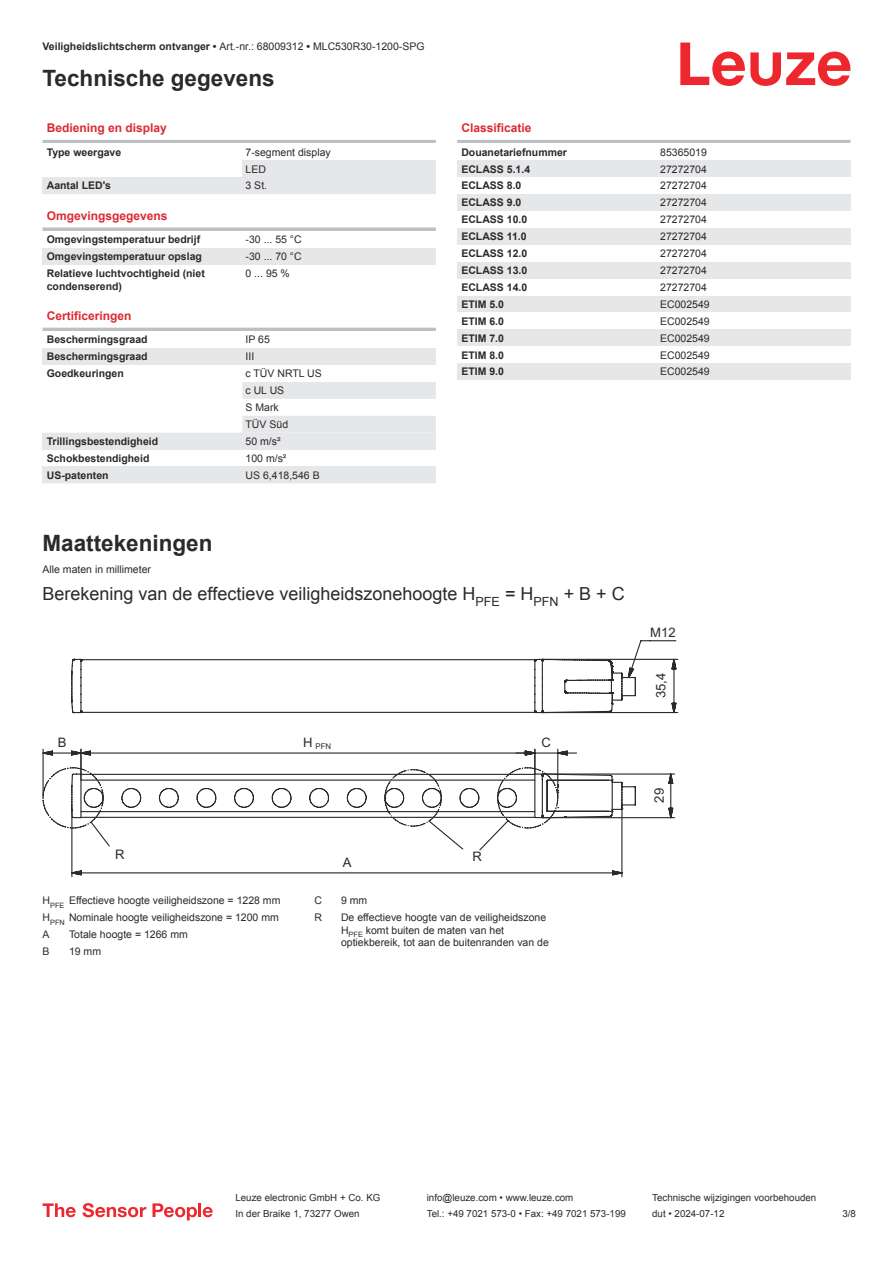
<style>
.page{position:relative;width:893px;height:1263px;background:#fff}
.page>*{position:absolute;margin:0;border:0;box-sizing:border-box;transform-origin:0 0}
.t1{font:700 22.5px "Arial";color:#2b292a}
.t2{font:18px "Arial";color:#2b292a}
.t3{font:13.05px "Arial";letter-spacing:.005em;color:#2b292a}
.t4{font:700 12px "Arial";color:#db2a30}
.t5{font:10.5px/17px "Arial";color:#2b292a}
.t6{font:700 10.5px/12.6px "Arial";color:#2b292a}
.t7{font:9.75px "Arial";color:#2b292a}
.t8{font:7.8px "Arial";color:#2b292a}
.s1{font-weight:700}
</style>
<div class="page">
<svg style="left:680px;top:43px;width:170px;height:43px"></svg>
<hr style="left:43px;top:140px;width:393px;height:3px;background:#bdbfc1">
<div style="left:242px;top:160px;width:194px;height:17px;background:#e6e7e9"></div>
<div style="left:43px;top:177px;width:199px;height:17px;background:#e6e7e9"></div>
<div style="left:242px;top:177px;width:194px;height:17px;background:#e6e7e9"></div>
<svg style="left:43px;top:227px;width:393px;height:4px;background:#c4c6c8"></svg>
<div style="left:43px;top:248px;width:199px;height:17px;background:#e6e7e9"></div>
<div style="left:242px;top:248px;width:194px;height:17px;background:#e6e7e9"></div>
<hr style="left:43px;top:328px;width:393px;height:3px;background:#bdbfc1">
<div style="left:43px;top:348px;width:199px;height:17px;background:#e6e7e9"></div>
<div style="left:242px;top:348px;width:194px;height:17px;background:#e6e7e9"></div>
<svg style="left:242px;top:382px;width:194px;height:51px"></svg>
<div style="left:43px;top:433px;width:199px;height:17px;background:#e6e7e9"></div>
<div style="left:242px;top:433px;width:194px;height:17px;background:#e6e7e9"></div>
<div style="left:43px;top:466px;width:199px;height:17px;background:#e6e7e9"></div>
<div style="left:242px;top:466px;width:194px;height:17px;background:#e6e7e9"></div>
<hr style="left:457px;top:140px;width:393px;height:3px;background:#bdbfc1">
<div style="left:457px;top:160px;width:200px;height:17px;background:#e6e7e9"></div>
<div style="left:657px;top:160px;width:193px;height:17px;background:#e6e7e9"></div>
<div style="left:457px;top:194px;width:200px;height:17px;background:#e6e7e9"></div>
<div style="left:657px;top:194px;width:193px;height:17px;background:#e6e7e9"></div>
<div style="left:457px;top:228px;width:200px;height:17px;background:#e6e7e9"></div>
<div style="left:657px;top:228px;width:193px;height:17px;background:#e6e7e9"></div>
<div style="left:457px;top:262px;width:200px;height:17px;background:#e6e7e9"></div>
<div style="left:657px;top:262px;width:193px;height:17px;background:#e6e7e9"></div>
<div style="left:457px;top:296px;width:200px;height:16px;background:#e6e7e9"></div>
<div style="left:657px;top:296px;width:193px;height:16px;background:#e6e7e9"></div>
<div style="left:457px;top:329px;width:200px;height:17px;background:#e6e7e9"></div>
<div style="left:657px;top:329px;width:193px;height:17px;background:#e6e7e9"></div>
<div style="left:457px;top:363px;width:200px;height:17px;background:#e6e7e9"></div>
<div style="left:657px;top:363px;width:193px;height:17px;background:#e6e7e9"></div>
<svg style="left:43px;top:1203px;width:33px;height:14px"></svg>
<svg style="left:83px;top:1203px;width:63px;height:14px"></svg>
<svg style="left:153px;top:1203px;width:44px;height:17px"></svg>
<hr style="left:198px;top:1203px;width:3px;height:14px;background:#ed272d">
<svg style="left:203px;top:1207px;width:10px;height:10px"></svg>
<svg style="left:71px;top:658px;width:463px;height:9px"></svg>
<svg style="left:71px;top:667px;width:463px;height:47px"></svg>
<svg style="left:534px;top:640px;width:144px;height:74px"></svg>
<svg style="left:43px;top:748px;width:632px;height:129px"></svg>
<p class="t5" style="left:43px;top:39px;width:384px"><span class="s1">Veiligheidslichtscherm ontvanger •</span> Art.-nr.: 68009312 <span class="s1">•</span> MLC530R30-1200-SPG</p>
<h1 class="t1" style="left:43px;top:70px;width:234px">Technische gegevens</h1>
<p class="t4" style="left:47px;top:123px;width:122px">Bediening en display</p>
<p class="t6" style="left:47px;top:147px;width:76px">Type weergave</p>
<p class="t5" style="left:246px;top:144px;width:87px">7-segment display<br>LED</p>
<p class="t6" style="left:47px;top:180px;width:66px">Aantal LED's</p>
<p class="t5" style="left:246px;top:178px;width:23px">3 St.</p>
<p class="t4" style="left:47px;top:211px;width:122px">Omgevingsgegevens</p>
<p class="t6" style="left:47px;top:234px;width:155px">Omgevingstemperatuur bedrijf</p>
<p class="t5" style="left:246px;top:232px;width:58px">-30 ... 55 °C</p>
<p class="t6" style="left:47px;top:251px;width:157px">Omgevingstemperatuur opslag</p>
<p class="t5" style="left:246px;top:249px;width:58px">-30 ... 70 °C</p>
<p class="t6" style="left:47px;top:268px;width:160px">Relatieve luchtvochtigheid (niet condenserend)</p>
<p class="t5" style="left:246px;top:266px;width:46px">0 ... 95 %</p>
<p class="t4" style="left:47px;top:311px;width:86px">Certificeringen</p>
<p class="t6" style="left:47px;top:334px;width:102px">Beschermingsgraad</p>
<p class="t5" style="left:246px;top:332px;width:26px">IP 65</p>
<p class="t6" style="left:47px;top:351px;width:102px">Beschermingsgraad</p>
<p class="t5" style="left:246px;top:349px;width:10px">III</p>
<p class="t6" style="left:47px;top:368px;width:79px">Goedkeuringen</p>
<p class="t5" style="left:246px;top:366px;width:78px">c TÜV NRTL US c UL US<br>S Mark<br>TÜV Süd</p>
<p class="t6" style="left:47px;top:436px;width:113px">Trillingsbestendigheid</p>
<p class="t5" style="left:246px;top:434px;width:37px">50 m/s²</p>
<p class="t6" style="left:47px;top:453px;width:104px">Schokbestendigheid</p>
<p class="t5" style="left:246px;top:451px;width:42px">100 m/s²</p>
<p class="t6" style="left:47px;top:470px;width:63px">US-patenten</p>
<p class="t5" style="left:246px;top:467px;width:76px">US 6,418,546 B</p>
<h1 class="t1" style="left:43px;top:534px;width:172px">Maattekeningen</h1>
<p class="t5" style="left:43px;top:562px;width:110px">Alle maten in millimeter</p>
<p class="t4" style="left:461px;top:123px;width:72px">Classificatie</p>
<p class="t6" style="left:461px;top:147px;width:107px">Douanetariefnummer</p>
<p class="t5" style="left:660px;top:144px;width:48px">85365019</p>
<p class="t6" style="left:461px;top:164px;width:70px">ECLASS 5.1.4</p>
<p class="t5" style="left:660px;top:161px;width:48px">27272704</p>
<p class="t6" style="left:461px;top:180px;width:62px">ECLASS 8.0</p>
<p class="t5" style="left:660px;top:178px;width:48px">27272704</p>
<p class="t6" style="left:461px;top:197px;width:62px">ECLASS 9.0</p>
<p class="t5" style="left:660px;top:195px;width:48px">27272704</p>
<p class="t6" style="left:461px;top:214px;width:67px">ECLASS 10.0</p>
<p class="t5" style="left:660px;top:212px;width:48px">27272704</p>
<p class="t6" style="left:461px;top:231px;width:67px">ECLASS 11.0</p>
<p class="t5" style="left:660px;top:229px;width:48px">27272704</p>
<p class="t6" style="left:461px;top:248px;width:67px">ECLASS 12.0</p>
<p class="t5" style="left:660px;top:246px;width:48px">27272704</p>
<p class="t6" style="left:461px;top:265px;width:67px">ECLASS 13.0</p>
<p class="t5" style="left:660px;top:263px;width:48px">27272704</p>
<p class="t6" style="left:461px;top:282px;width:67px">ECLASS 14.0</p>
<p class="t5" style="left:660px;top:280px;width:48px">27272704</p>
<p class="t6" style="left:461px;top:299px;width:44px">ETIM 5.0</p>
<p class="t5" style="left:660px;top:297px;width:51px">EC002549</p>
<p class="t6" style="left:461px;top:316px;width:44px">ETIM 6.0</p>
<p class="t5" style="left:660px;top:313px;width:51px">EC002549</p>
<p class="t6" style="left:461px;top:333px;width:44px">ETIM 7.0</p>
<p class="t5" style="left:660px;top:330px;width:51px">EC002549</p>
<p class="t6" style="left:461px;top:349px;width:44px">ETIM 8.0</p>
<p class="t5" style="left:660px;top:347px;width:51px">EC002549</p>
<p class="t6" style="left:461px;top:366px;width:44px">ETIM 9.0</p>
<p class="t5" style="left:660px;top:364px;width:51px">EC002549</p>
<h2 class="t2" style="left:43px;top:587px;width:584px">Berekening van de effectieve veiligheidszonehoogte H<sub>PFE</sub> = H<sub>PFN</sub> + B + C</h2>
<p class="t3" style="left:58px;top:738px;width:10px">B</p>
<p class="t8" style="left:303px;top:743px;width:29px"><sup>H</sup> PFN</p>
<p class="t3" style="left:115px;top:849px;width:11px">R</p>
<p class="t3" style="left:472px;top:852px;width:11px">R</p>
<p class="t3" style="left:343px;top:857px;width:10px">A</p>
<p class="t3" style="left:542px;top:737px;width:11px">C</p>
<p class="t5" style="left:43px;top:893px;width:239px">H<sub>PFE</sub> Effectieve hoogte veiligheidszone = 1228 mm<br>H<sub>PFN</sub> Nominale hoogte veiligheidszone = 1200 mm<br>A</p>
<p class="t5" style="left:69px;top:927px;width:120px">Totale hoogte = 1266 mm</p>
<p class="t5" style="left:43px;top:944px;width:9px">B</p>
<p class="t5" style="left:69px;top:944px;width:34px">19 mm</p>
<p class="t5" style="left:314px;top:893px;width:9px">C</p>
<p class="t5" style="left:341px;top:893px;width:28px">9 mm</p>
<p class="t5" style="left:314px;top:910px;width:9px">R</p>
<p class="t5" style="left:341px;top:912px;width:209px;line-height:12.6px">De effectieve hoogte van de veiligheidszone<br>H<sub>PFE</sub> komt buiten de maten van het optiekbereik, tot aan de buitenranden van de</p>
<p class="t3" style="left:650px;top:627px;width:27px">M12</p>
<p class="t3" style="left:656px;top:698px;width:27px;rotate:-90deg">35,4</p>
<p class="t3" style="left:654px;top:803px;width:16px;rotate:-90deg">29</p>
<p class="t7" style="left:235px;top:1194px;width:146px">Leuze electronic GmbH + Co. KG</p>
<p class="t7" style="left:427px;top:1194px;width:148px">info@leuze.com • www.leuze.com</p>
<p class="t7" style="left:652px;top:1194px;width:166px">Technische wijzigingen voorbehouden</p>
<p class="t7" style="left:235px;top:1210px;width:126px">In der Braike 1, 73277 Owen</p>
<p class="t7" style="left:427px;top:1210px;width:201px">Tel.: +49 7021 573-0 • Fax: +49 7021 573-199</p>
<p class="t7" style="left:652px;top:1210px;width:74px">dut • 2024-07-12</p>
<p class="t7" style="left:842px;top:1210px;width:15px">3 /8</p>
</div>
